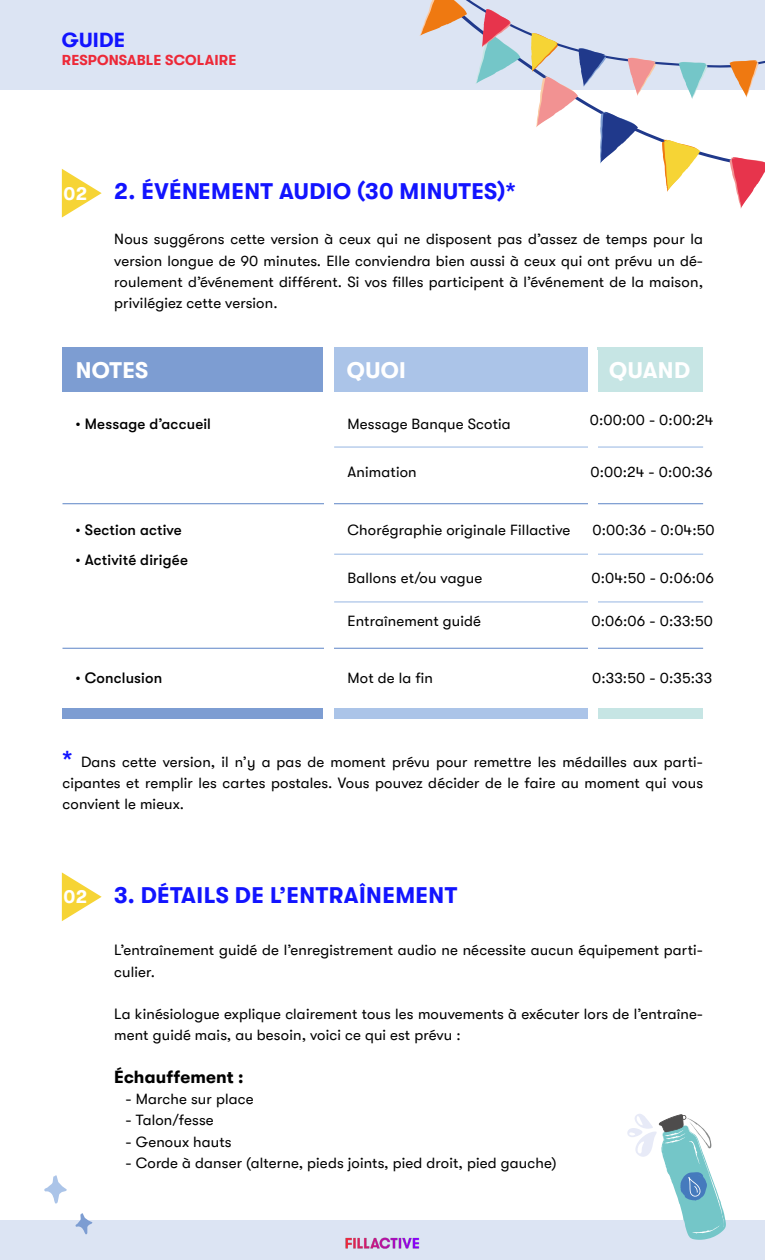
<style>
.page{position:relative;width:765px;height:1260px;background:#fff}
.page>*{position:absolute;margin:0;border:0;box-sizing:border-box;transform-origin:0 0}
.t1{font:700 22.5px "GT Walsheim";letter-spacing:.02em;color:#1214ff}
.t2{font:700 22.5px "GT Walsheim";letter-spacing:.02em;color:#fff}
.t3{font:700 20.25px "GT Walsheim";letter-spacing:.01em;color:#1214ff}
.t4{font:700 18.5px "GT Walsheim";color:#fff}
.t5{font:700 17.5px "GT Walsheim";letter-spacing:.01em;color:#000}
.t6{font:15px/21.2px "GT Walsheim";letter-spacing:.01em;color:#000;text-align:justify}
.t7{font:500 15px "GT Walsheim";letter-spacing:.01em;color:#000}
.t8{font:700 14.38px "GT Walsheim";letter-spacing:.01em;color:#ed2938}
.s1{font-weight:700;font-size:22.5px;color:#1214ff}
</style>
<div class="page">
<div style="left:0;top:1px;width:765px;height:89px;background:#dce4f3"></div>
<div style="left:0;top:1221px;width:765px;height:39px;background:#dce4f3"></div>
<img style="left:345px;top:1237px;width:75px;height:12px">
<svg style="left:420px;top:0;width:345px;height:209px"></svg>
<svg style="left:62px;top:169px;width:40px;height:49px"></svg>
<svg style="left:62px;top:872px;width:40px;height:49px"></svg>
<div style="left:62px;top:347px;width:261px;height:45px;background:#7d9dd2"></div>
<div style="left:62px;top:708px;width:261px;height:11px;background:#7d9dd2"></div>
<div style="left:334px;top:347px;width:254px;height:45px;background:#abc4e8"></div>
<div style="left:334px;top:708px;width:254px;height:11px;background:#abc4e8"></div>
<div style="left:598px;top:347px;width:105px;height:45px;background:#c6e5e4"></div>
<div style="left:598px;top:708px;width:105px;height:11px;background:#c6e5e4"></div>
<hr style="left:62px;top:503px;width:641px;height:1px;background:#7d9dd2">
<hr style="left:334px;top:446px;width:369px;height:2px;background:#abc4e8">
<hr style="left:62px;top:648px;width:641px;height:1px;background:#7d9dd2">
<hr style="left:334px;top:554px;width:369px;height:1px;background:#abc4e8">
<hr style="left:334px;top:601px;width:369px;height:2px;background:#abc4e8">
<div style="left:588px;top:350px;width:10px;height:383px;background:#fff"></div>
<div style="left:324px;top:350px;width:10px;height:383px;background:#fff"></div>
<svg style="left:627px;top:1114px;width:99px;height:126px"></svg>
<svg style="left:44px;top:1175px;width:23px;height:29px"></svg>
<svg style="left:75px;top:1213px;width:17px;height:21px"></svg>
<h2 class="t3" style="left:62px;top:29px;width:65px">GUIDE</h2>
<p class="t8" style="left:62px;top:52px;width:176px">RESPONSABLE SCOLAIRE</p>
<p class="t4" style="left:64px;top:183px;width:25px">02</p>
<h1 class="t1" style="left:114px;top:179px;width:403px">2. ÉVÉNEMENT AUDIO (30 MINUTES)*</h1>
<p class="t6" style="left:114px;top:229px;width:590px">Nous suggérons cette version à ceux qui ne disposent pas d’assez de temps pour la version longue de 90 minutes. Elle conviendra bien aussi à ceux qui ont prévu un dé&shy;roulement d’événement différent. Si vos filles participent à l’événement de la maison, privilégiez cette version.</p>
<h1 class="t2" style="left:76px;top:358px;width:74px">NOTES</h1>
<h1 class="t2" style="left:347px;top:358px;width:61px">QUOI</h1>
<h1 class="t2" style="left:609px;top:358px;width:82px">QUAND</h1>
<p class="t7" style="left:76px;top:415px;width:137px">• Message d’accueil</p>
<p class="t6" style="left:590px;top:409px;width:125px">0:00:00 - 0:00:24</p>
<p class="t6" style="left:348px;top:413px;width:165px">Message Banque Scotia</p>
<p class="t6" style="left:348px;top:461px;width:71px">Animation</p>
<p class="t6" style="left:590px;top:461px;width:124px">0:00:24 - 0:00:36</p>
<p class="t7" style="left:76px;top:521px;width:108px">• Section active</p>
<p class="t7" style="left:76px;top:551px;width:114px">• Activité dirigée</p>
<p class="t7" style="left:76px;top:669px;width:88px">• Conclusion</p>
<p class="t6" style="left:348px;top:520px;width:224px">Chorégraphie originale Fillactive</p>
<p class="t6" style="left:348px;top:567px;width:136px">Ballons et/ou vague</p>
<p class="t6" style="left:348px;top:610px;width:135px">Entraînement guidé</p>
<p class="t6" style="left:348px;top:667px;width:87px">Mot de la fin</p>
<p class="t6" style="left:592px;top:520px;width:124px">0:00:36 - 0:04:50</p>
<p class="t6" style="left:591px;top:567px;width:124px">0:04:50 - 0:06:06</p>
<p class="t6" style="left:591px;top:610px;width:123px">0:06:06 - 0:33:50</p>
<p class="t6" style="left:592px;top:667px;width:122px">0:33:50 - 0:35:33</p>
<p class="t6" style="left:62px;top:751px;width:642px"><span class="s1">*</span> Dans cette version, il n’y a pas de moment prévu pour remettre les médailles aux parti&shy;cipantes et remplir les cartes postales. Vous pouvez décider de le faire au moment qui vous convient le mieux.</p>
<p class="t4" style="left:64px;top:887px;width:25px">02</p>
<h1 class="t1" style="left:114px;top:883px;width:344px">3. DÉTAILS DE L’ENTRAÎNEMENT</h1>
<p class="t6" style="left:114px;top:940px;width:590px">L’entraînement guidé de l’enregistrement audio ne nécessite aucun équipement parti&shy;culier.</p>
<p class="t6" style="left:114px;top:1003px;width:590px">La kinésiologue explique clairement tous les mouvements à exécuter lors de l’entraîne&shy;ment guidé mais, au besoin, voici ce qui est prévu :</p>
<p class="t5" style="left:114px;top:1067px;width:131px">Échauffement :</p>
<p class="t6" style="left:126px;top:1088px;width:130px">- Marche sur place</p>
<p class="t6" style="left:126px;top:1110px;width:90px">- Talon/fesse</p>
<p class="t6" style="left:126px;top:1131px;width:108px">- Genoux hauts</p>
<p class="t6" style="left:126px;top:1152px;width:432px">- Corde à danser (alterne, pieds joints, pied droit, pied gauche)</p>
</div>
